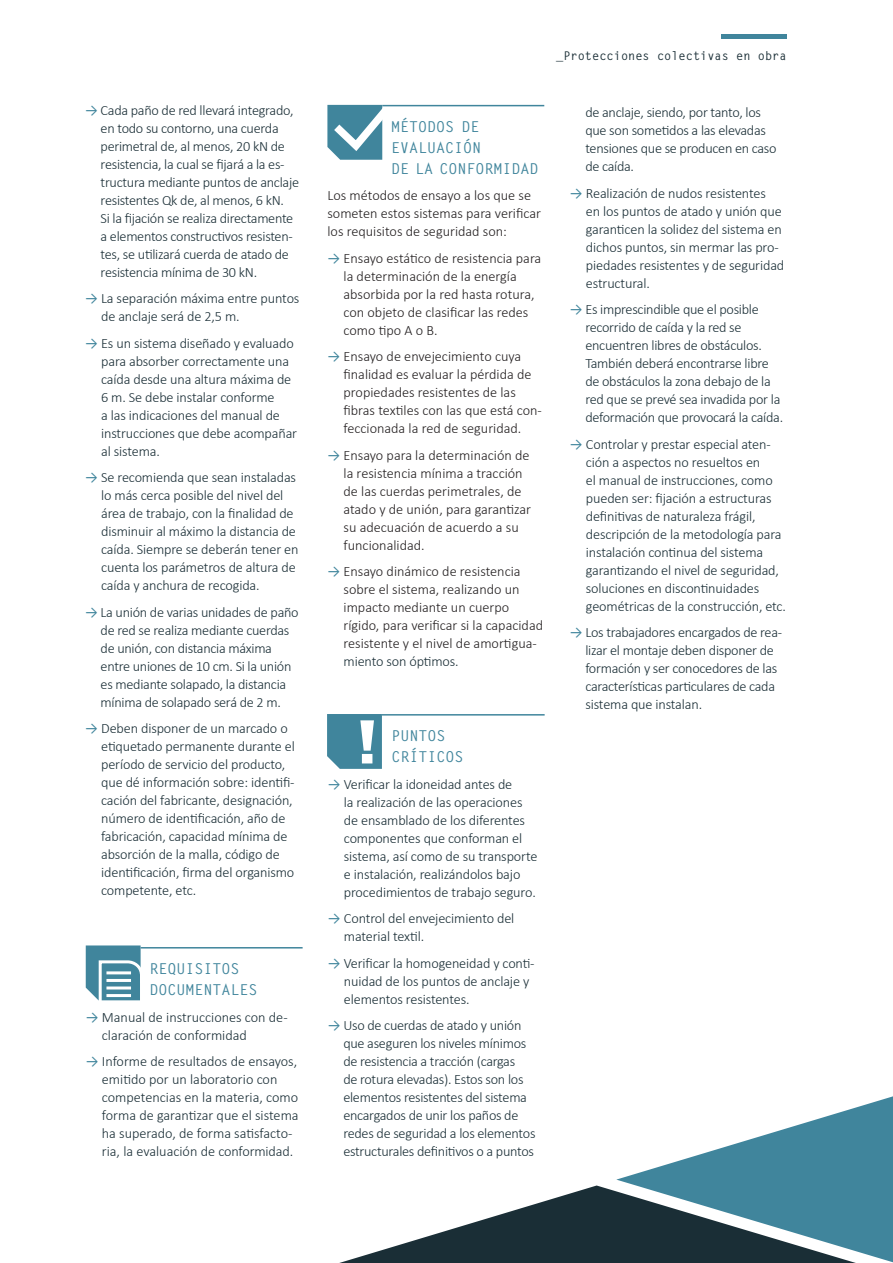
<style>
.page{position:relative;width:893px;height:1263px;background:#fff}
.page>*{position:absolute;margin:0;border:0;box-sizing:border-box;transform-origin:0 0}
.t1{font:700 15px/21px "Letter Gothic Std";color:#40859c}
.t2{font:300 14.25px/18px "Calibri";letter-spacing:-.015em;color:#1a2e36}
.t3{font:300 14.25px/18px "Calibri";color:#231f20}
.t4{font:700 12px "Letter Gothic Std";color:#1a2e36}
.s1{font-weight:400;color:#40859c}
.s2{color:#1a2e36}
</style>
<div class="page">
<hr style="left:722px;top:34px;width:65px;height:4px;background:#40859c">
<hr style="left:382px;top:714px;width:163px;height:1px;background:#40859c">
<svg style="left:86px;top:945px;width:100px;height:56px"></svg>
<hr style="left:106px;top:971px;width:25px;height:3px;background:#fff">
<hr style="left:106px;top:979px;width:25px;height:3px;background:#fff">
<hr style="left:106px;top:986px;width:25px;height:3px;background:#fff">
<hr style="left:106px;top:994px;width:25px;height:3px;background:#fff">
<hr style="left:151px;top:971px;width:25px;height:3px;background:#fff">
<hr style="left:151px;top:979px;width:25px;height:3px;background:#fff">
<hr style="left:151px;top:986px;width:25px;height:3px;background:#fff">
<hr style="left:151px;top:994px;width:25px;height:3px;background:#fff">
<hr style="left:141px;top:947px;width:162px;height:1px;background:#40859c">
<svg style="left:327px;top:714px;width:55px;height:55px"></svg>
<hr style="left:382px;top:105px;width:162px;height:1px;background:#40859c">
<svg style="left:327px;top:104px;width:70px;height:56px"></svg>
<svg style="left:339px;top:1185px;width:517px;height:78px"></svg>
<svg style="left:616px;top:1096px;width:277px;height:166px;fill:#40859c"></svg>
<p class="t2" style="left:101px;top:101px;width:200px;text-indent:-16px"><span class="s1">→</span> Cada paño de red llevará integrado, en todo su contorno, una cuerda perimetral de, al menos, 20 kN de resistencia, la cual se fijará a la es&shy;tructura mediante puntos de anclaje resistentes Qk de, al menos, 6 kN.<br>Si la fijación se realiza directamente a elementos constructivos resisten&shy;tes, se utilizará cuerda de atado de resistencia mínima de 30 kN.</p>
<p class="t2" style="left:101px;top:289px;width:200px;text-indent:-16px"><span class="s1">→</span> La separación máxima entre puntos de anclaje será de 2,5 m.</p>
<p class="t2" style="left:101px;top:334px;width:198px;text-indent:-16px"><span class="s1">→</span> Es un sistema diseñado y evaluado para absorber correctamente una caída desde una altura máxima de<br>6 m. Se debe instalar conforme<br>a las indicaciones del manual de instrucciones que debe acompañar al sistema.</p>
<p class="t2" style="left:101px;top:468px;width:199px;text-indent:-16px"><span class="s1">→</span> Se recomienda que sean instaladas lo más cerca posible del nivel del área de trabajo, con la finalidad de disminuir al máximo la distancia de caída. Siempre se deberán tener en cuenta los parámetros de altura de caída y anchura de recogida.</p>
<p class="t2" style="left:101px;top:603px;width:200px;text-indent:-16px"><span class="s1">→</span> La unión de varias unidades de paño de red se realiza mediante cuerdas de unión, con distancia máxima entre uniones de 10 cm. Si la unión es mediante solapado, la distancia mínima de solapado será de 2 m.</p>
<p class="t2" style="left:101px;top:719px;width:195px;text-indent:-16px"><span class="s1">→</span> Deben disponer de un marcado o etiquetado permanente durante el período de servicio del producto, que dé información sobre: identifi&shy;cación del fabricante, designación, número de identificación, año de fabricación, capacidad mínima de absorción de la malla, código de identificación, firma del organismo competente, etc.</p>
<p class="t1" style="left:150px;top:958px;width:109px">REQUISITOS<br>DOCUMENTALES</p>
<p class="t2" style="left:102px;top:1008px;width:187px;text-indent:-16px"><span class="s1">→</span> Manual de instrucciones con de&shy;claración de conformidad</p>
<p class="t2" style="left:102px;top:1052px;width:198px;text-indent:-16px"><span class="s1">→</span> Informe de resultados de ensayos, emitido por un laboratorio con competencias en la materia, como forma de garantizar que el sistema ha superado, de forma satisfacto&shy;ria, la evaluación de conformidad.</p>
<p class="t4" style="left:556px;top:49px;width:232px">_Protecciones colectivas en obra</p>
<p class="t1" style="left:391px;top:116px;width:149px">MÉTODOS DE<br>EVALUACIÓN<br>DE LA CONFORMIDAD</p>
<p class="t3" style="left:327px;top:187px;width:215px">Los métodos de ensayo a los que se someten estos sistemas para verificar los requisitos de seguridad son:</p>
<p class="t3" style="left:344px;top:249px;width:199px;text-indent:-16px"><span class="s1">→</span> Ensayo estático de resistencia para la determinación de la energía absorbida por la red hasta rotura, con objeto de clasificar las redes como tipo A o B.</p>
<p class="t3" style="left:344px;top:348px;width:200px;text-indent:-16px"><span class="s1">→</span> Ensayo de envejecimiento cuya finalidad es evaluar la pérdida de propiedades resistentes de las fibras textiles con las que está con&shy;feccionada la red de seguridad.</p>
<p class="t3" style="left:344px;top:446px;width:189px;text-indent:-16px"><span class="s1">→</span> Ensayo para la determinación de la resistencia mínima a tracción de las cuerdas perimetrales, de atado y de unión, para garantizar su adecuación de acuerdo a su funcionalidad.</p>
<p class="t3" style="left:344px;top:563px;width:201px;text-indent:-16px"><span class="s1">→</span> Ensayo dinámico de resistencia sobre el sistema, realizando un impacto mediante un cuerpo rígido, para verificar si la capacidad resistente y el nivel de amortigua&shy;<span class="s2">miento son óptimos.</span></p>
<p class="t1" style="left:392px;top:725px;width:73px">PUNTOS<br>CRÍTICOS</p>
<p class="t2" style="left:344px;top:775px;width:195px;text-indent:-16px"><span class="s1">→</span> Verificar la idoneidad antes de<br>la realización de las operaciones de ensamblado de los diferentes componentes que conforman el sistema, así como de su transporte e instalación, realizándolos bajo procedimientos de trabajo seguro.</p>
<p class="t2" style="left:344px;top:909px;width:172px;text-indent:-16px"><span class="s1">→</span> Control del envejecimiento del material textil.</p>
<p class="t2" style="left:344px;top:954px;width:192px;text-indent:-16px"><span class="s1">→</span> Verificar la homogeneidad y conti&shy;nuidad de los puntos de anclaje y elementos resistentes.</p>
<p class="t2" style="left:343px;top:1016px;width:194px;text-indent:-16px"><span class="s1">→</span> Uso de cuerdas de atado y unión que aseguren los niveles mínimos de resistencia a tracción (cargas<br>de rotura elevadas). Estos son los elementos resistentes del sistema encargados de unir los paños de redes de seguridad a los elementos estructurales definitivos o a puntos</p>
<p class="t2" style="left:585px;top:103px;width:193px">de anclaje, siendo, por tanto, los que son sometidos a las elevadas tensiones que se producen en caso de caída.</p>
<p class="t2" style="left:586px;top:184px;width:200px;text-indent:-16px"><span class="s1">→</span> Realización de nudos resistentes<br>en los puntos de atado y unión que garanticen la solidez del sistema en dichos puntos, sin mermar las pro&shy;piedades resistentes y de seguridad estructural.</p>
<p class="t2" style="left:585px;top:300px;width:199px;text-indent:-16px"><span class="s1">→</span> Es imprescindible que el posible recorrido de caída y la red se encuentren libres de obstáculos.<br>También deberá encontrarse libre de obstáculos la zona debajo de la red que se prevé sea invadida por la deformación que provocará la caída.</p>
<p class="t2" style="left:586px;top:435px;width:202px;text-indent:-16px"><span class="s1">→</span> Controlar y prestar especial aten&shy;ción a aspectos no resueltos en<br>el manual de instrucciones, como pueden ser: fijación a estructuras definitivas de naturaleza frágil, descripción de la metodología para instalación continua del sistema garantizando el nivel de seguridad, soluciones en discontinuidades geométricas de la construcción, etc.</p>
<p class="t2" style="left:585px;top:623px;width:198px;text-indent:-16px"><span class="s1">→</span> Los trabajadores encargados de rea&shy;lizar el montaje deben disponer de formación y ser conocedores de las características particulares de cada sistema que instalan.</p>
</div>
